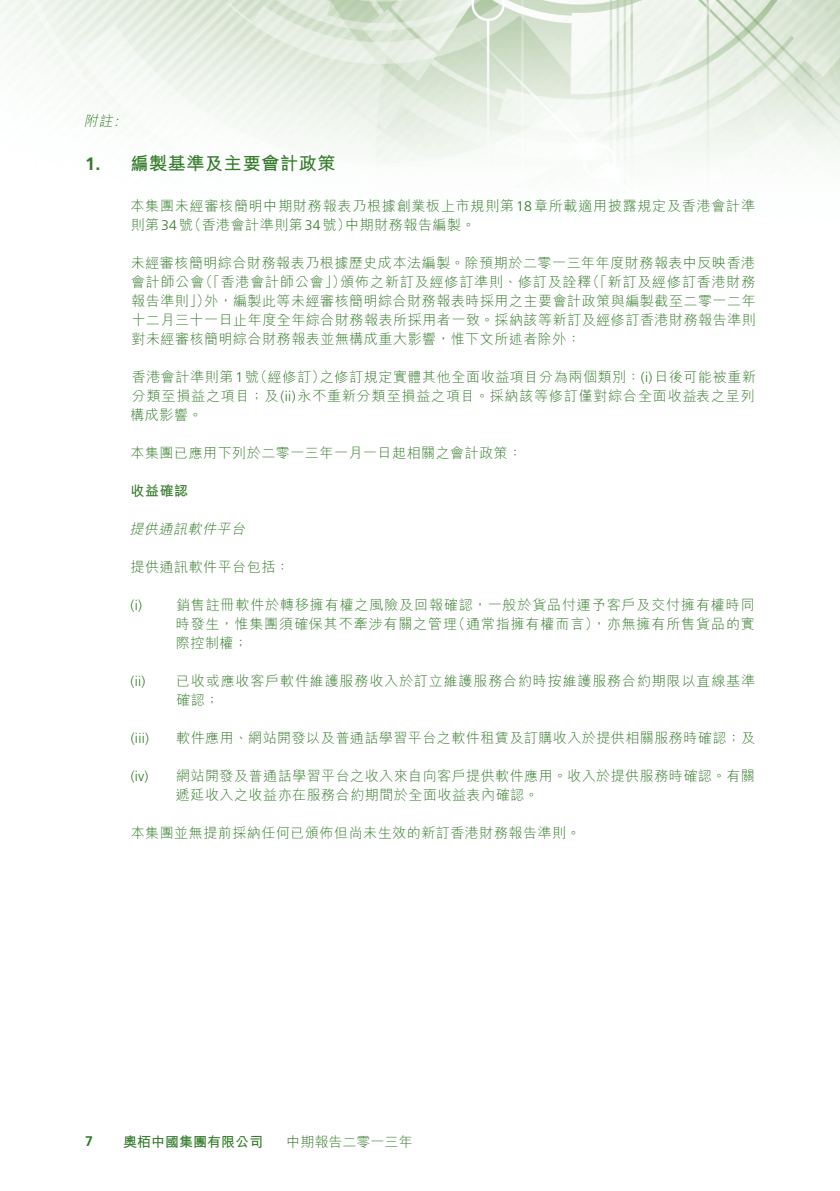
<style>
.page{position:relative;width:840px;height:1191px;background:#fff}
.page>*{position:absolute;margin:0;border:0;box-sizing:border-box;transform-origin:0 0}
.t1{font:700 18px "M Hei HK";letter-spacing:.035em;color:#357b2b}
.t2{font:700 18px "Frutiger LT Std";color:#357b2b}
.t3{font:300 14px/19px "M Hei HK";letter-spacing:.04em;color:#357b2b}
.t4{font:300 14px/19px "M Hei HK";letter-spacing:.06em;color:#357b2b}
.t5{font:300 14px/19px "M Hei HK";letter-spacing:.065em;color:#357b2b}
.t6{font:300 14px "Frutiger LT Std";color:#357b2b}
.t7{font:700 14px "M Hei HK";color:#357b2b}
.t8{font:italic 300 14px "M Hei HK";color:#357b2b}
.t9{font:300 14px "M Hei HK";color:#357b2b}
.t10{font:700 14px "Frutiger LT Std";color:#357b2b}
.s1{font-family:"Frutiger LT Std"}
</style>
<div class="page">
<img style="left:0;top:0;width:839px;height:167px">
<p class="t8" style="left:84px;top:114px;width:39px">附註<span class="s1">:</span></p>
<p class="t2" style="left:85px;top:153px;width:17px">1.</p>
<p class="t1" style="left:130px;top:150px;width:206px">編製基準及主要會計政策</p>
<p class="t3" style="left:345px;top:196px;width:411px;text-indent:-215px">本集團未經審核簡明中期財務報表乃根據創業板上市規則第<span class="s1">18</span>章所載適用披露規定及香港會計準中期財務報告編製。</p>
<p class="t3" style="left:131px;top:215px;width:222px">則第<span class="s1">34</span> （號 香港會計準則第<span class="s1">34</span>號）</p>
<p class="t3" style="left:131px;top:253px;width:625px;text-align:right">未經審核簡明綜合財務報表乃根據歷史成本法編製。除預期於二零一三年年度財務報表中反映香港（「新訂及經修訂香港財務</p>
<p class="t3" style="left:131px;top:272px;width:75px">會計師公會</p>
<p class="t4" style="left:199px;top:272px;width:148px">（「香港會計師公會」）</p>
<p class="t4" style="left:340px;top:272px;width:252px">頒佈之新訂及經修訂準則、修訂及詮釋</p>
<p class="t3" style="left:131px;top:291px;width:625px">報告準則」）<br>十二月三十一日止年度全年綜合財務報表所採用者一致。採納該等新訂及經修訂香港財務報告準則對未經審核簡明綜合財務報表並無構成重大影響，惟下文所述者除外：</p>
<p class="t3" style="left:320px;top:367px;width:437px">之修訂規定實體其他全面收益項目分為兩個類別： <span class="s1">)i(</span> 日後可能被重新</p>
<p class="t3" style="left:204px;top:291px;width:552px">外，編製此等未經審核簡明綜合財務報表時採用之主要會計政策與編製截至二零一二年</p>
<p class="t4" style="left:130px;top:367px;width:625px">香港會計準則第<span class="s1">1</span> （號 經修訂）<br>分類至損益之項目；及 <span class="s1">)i i(</span> 永不重新分類至損益之項目。採納該等修訂僅對綜合全面收益表之呈列構成影響。</p>
<p class="t3" style="left:130px;top:443px;width:393px">本集團已應用下列於二零一三年一月一日起相關之會計政策：</p>
<p class="t7" style="left:131px;top:481px;width:59px">收益確認</p>
<p class="t8" style="left:129px;top:522px;width:120px">提供通訊軟件平台</p>
<p class="t3" style="left:130px;top:557px;width:160px">提供通訊軟件平台包括：</p>
<p class="t4" style="left:176px;top:595px;width:580px">銷售註冊軟件於轉移擁有權之風險及回報確認，一般於貨品付運予客戶及交付擁有權時同</p>
<p class="t6" style="left:130px;top:597px;width:13px">)i(</p>
<p class="t6" style="left:130px;top:673px;width:16px">)i i(</p>
<p class="t6" style="left:131px;top:730px;width:20px">(iii)</p>
<p class="t6" style="left:131px;top:768px;width:19px">i v( )</p>
<p class="t5" style="left:451px;top:614px;width:305px">（通常指擁有權而言，）亦無擁有所售貨品的實</p>
<p class="t5" style="left:176px;top:614px;width:282px">時發生，惟集團須確保其不牽涉有關之管理際控制權;</p>
<p class="t4" style="left:176px;top:671px;width:580px">已收或應收客戶軟件維護服務收入於訂立維護服務合約時按維護服務合約期限以直線基準</p>
<p class="t3" style="left:176px;top:690px;width:44px">確認;</p>
<p class="t3" style="left:176px;top:728px;width:580px">軟件應用、網站開發以及普通話學習平台之軟件租賃及訂購收入於提供相關服務時確認；及</p>
<p class="t3" style="left:176px;top:766px;width:580px">網站開發及普通話學習平台之收入來自向客戶提供軟件應用。收入於提供服務時確認。有關</p>
<p class="t3" style="left:176px;top:785px;width:364px">遞延收入之收益亦在服務合約期間於全面收益表內確認。</p>
<p class="t3" style="left:131px;top:823px;width:451px">本集團並無提前採納任何已頒佈但尚未生效的新訂香港財務報告準則。</p>
<p class="t10" style="left:85px;top:1132px;width:9px">7</p>
<p class="t7" style="left:123px;top:1131px;width:142px">奧栢中國集團有限公司</p>
<p class="t9" style="left:286px;top:1134px;width:127px">中期報告二零一三年</p>
</div>
